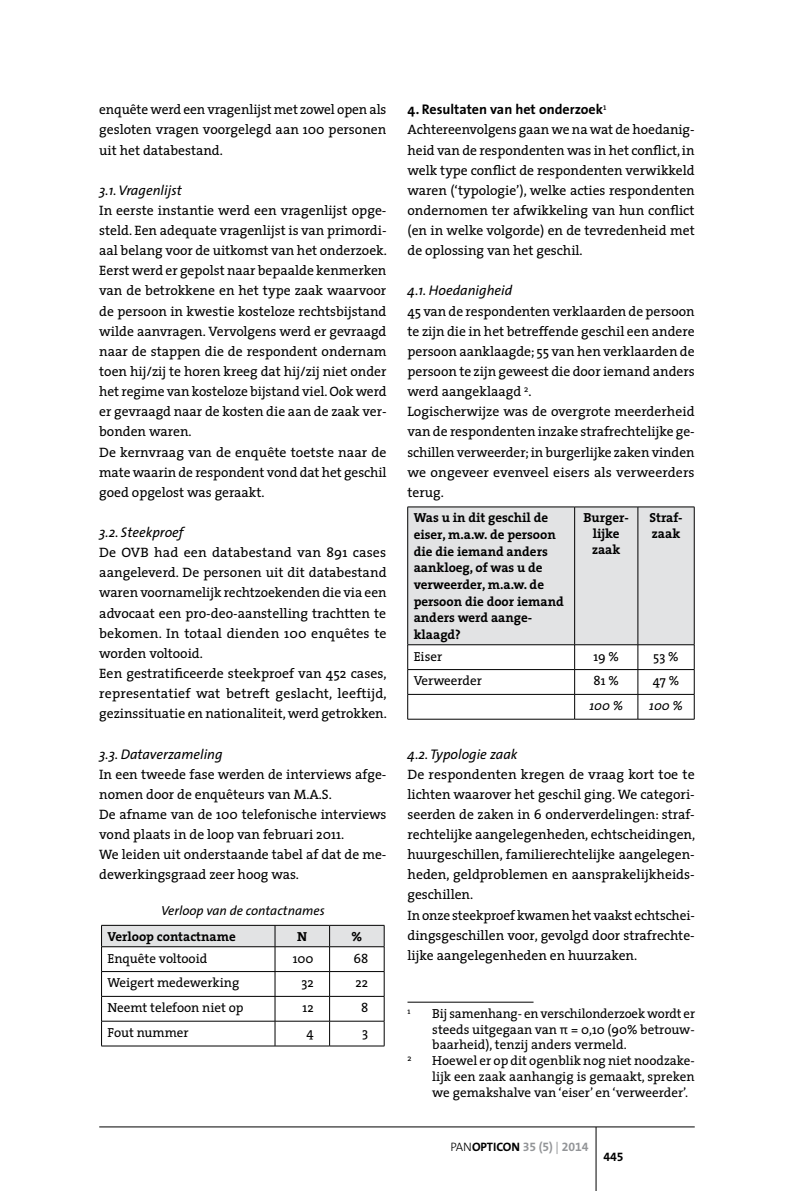
<style>
.page{position:relative;width:794px;height:1191px;background:#fff}
.page>*{position:absolute;margin:0;border:0;box-sizing:border-box;transform-origin:0 0}
.t1{font:italic 14px "The Sans";color:#000}
.t2{font:700 14px "The Sans";color:#000}
.t3{font:13.65px/20.1px "The Serif";color:#000}
.t4{font:13.12px/15.8px "The Serif";color:#000;text-align:justify}
.t5{font:700 13.12px/16.6px "The Serif";color:#000}
.t6{font:italic 13.12px "The Sans";color:#000}
.t7{font:italic 13.12px "The Serif";color:#000}
.t8{font:12.25px "The Sans Bold Expert";color:#939598}
.t9{font:12.25px "The Sans Bold Expert";color:#000}
.t10{font:8.58px "The Serif";color:#000}
.s1{font-family:"The Sans";font-weight:300;color:#000}
.s2{font-family:"The Sans";font-weight:700;color:#000}
.s3{font-family:"The Sans"}
</style>
<div class="page">
<hr style="left:99px;top:1126px;width:595px;height:1px;background:#000">
<hr style="left:595px;top:1127px;width:1px;height:64px;background:#000">
<hr style="left:101px;top:1045px;width:174px;height:1px;background:#000">
<hr style="left:275px;top:1045px;width:54px;height:1px;background:#000">
<svg style="left:101px;top:925px;width:284px;height:120px"></svg>
<hr style="left:329px;top:1045px;width:55px;height:1px;background:#000">
<div style="left:408px;top:507px;width:286px;height:137px;background:#e2e3e4"></div>
<hr style="left:574px;top:507px;width:1px;height:137px;background:#000">
<hr style="left:637px;top:507px;width:1px;height:137px;background:#000">
<hr style="left:407px;top:669px;width:167px;height:1px;background:#000">
<hr style="left:574px;top:669px;width:64px;height:1px;background:#000">
<hr style="left:638px;top:669px;width:56px;height:1px;background:#000">
<hr style="left:407px;top:694px;width:167px;height:1px;background:#000">
<svg style="left:407px;top:645px;width:1px;height:74px"></svg>
<hr style="left:574px;top:694px;width:64px;height:1px;background:#000">
<svg style="left:574px;top:645px;width:1px;height:74px"></svg>
<hr style="left:638px;top:694px;width:56px;height:1px;background:#000">
<svg style="left:637px;top:645px;width:1px;height:74px"></svg>
<svg style="left:694px;top:645px;width:1px;height:74px"></svg>
<hr style="left:407px;top:719px;width:167px;height:1px;background:#000">
<hr style="left:574px;top:719px;width:64px;height:1px;background:#000">
<hr style="left:638px;top:719px;width:56px;height:1px;background:#000">
<hr style="left:407px;top:506px;width:167px;height:1px;background:#000">
<hr style="left:407px;top:507px;width:1px;height:137px;background:#000">
<hr style="left:574px;top:506px;width:64px;height:1px;background:#000">
<hr style="left:638px;top:506px;width:56px;height:1px;background:#000">
<hr style="left:694px;top:507px;width:1px;height:137px;background:#000">
<hr style="left:407px;top:644px;width:167px;height:1px;background:#000">
<hr style="left:574px;top:644px;width:64px;height:1px;background:#000">
<hr style="left:638px;top:644px;width:56px;height:1px;background:#000">
<hr style="left:407px;top:1002px;width:126px;height:1px;background:#000">
<p class="t3" style="left:99px;top:100px;width:289px;text-align:justify">enquête werd een vragenlijst met zowel open als gesloten vragen voorgelegd aan 100 personen uit het databestand.</p>
<p class="t1" style="left:99px;top:178px;width:84px">3.1. Vragenlijst</p>
<p class="t3" style="left:99px;top:200px;width:289px">In eerste instantie werd een vragenlijst opge&shy;steld. Een adequate vragenlijst is van primordi&shy;aal belang voor de uitkomst van het onderzoek.<br>Eerst werd er gepolst naar bepaalde kenmerken van de betrokkene en het type zaak waarvoor de persoon in kwestie kosteloze rechtsbijstand wilde aanvragen. Vervolgens werd er gevraagd naar de stappen die de respondent ondernam toen hij/zij te horen kreeg dat hij/zij niet onder het regime van kosteloze bijstand viel. Ook werd er gevraagd naar de kosten die aan de zaak ver&shy;bonden waren.<br>De kernvraag van de enquête toetste naar de mate waarin de respondent vond dat het geschil goed opgelost was geraakt.</p>
<p class="t1" style="left:99px;top:520px;width:86px">3.2. Steekproef</p>
<p class="t3" style="left:99px;top:542px;width:289px">De OVB had een databestand van 891 cases aangeleverd. De personen uit dit databestand waren voornamelijk rechtzoekenden die via een advocaat een pro-deo-aanstelling trachtten te bekomen. In totaal dienden 100 enquêtes te worden voltooid.<br>Een gestratificeerde steekproef van 452 cases, representatief wat betreft geslacht, leeftijd, gezinssituatie en nationaliteit, werd getrokken.</p>
<p class="t1" style="left:99px;top:742px;width:125px">3.3. Dataverzameling</p>
<p class="t3" style="left:99px;top:764px;width:289px">In een tweede fase werden de interviews afge&shy;nomen door de enquêteurs van M.A.S.<br>De afname van de 100 telefonische interviews vond plaats in de loop van februari 2011.<br>We leiden uit onderstaande tabel af dat de me&shy;dewerkingsgraad zeer hoog was.</p>
<p class="t6" style="left:161px;top:900px;width:165px">Verloop van de contactnames</p>
<p class="t5" style="left:107px;top:927px;width:130px">Verloop contactname</p>
<p class="t5" style="left:297px;top:927px;width:11px">N</p>
<p class="t5" style="left:351px;top:927px;width:12px">%</p>
<p class="t4" style="left:107px;top:950px;width:101px">Enquête voltooid</p>
<p class="t4" style="left:293px;top:950px;width:22px">100</p>
<p class="t4" style="left:353px;top:950px;width:16px">68</p>
<p class="t4" style="left:107px;top:975px;width:133px">Weigert medewerking</p>
<p class="t4" style="left:301px;top:975px;width:14px">32</p>
<p class="t4" style="left:356px;top:975px;width:14px">22</p>
<p class="t4" style="left:107px;top:1000px;width:138px">Neemt telefoon niet op</p>
<p class="t4" style="left:302px;top:1000px;width:13px">12</p>
<p class="t4" style="left:361px;top:1000px;width:9px">8</p>
<p class="t4" style="left:107px;top:1024px;width:83px">Fout nummer</p>
<p class="t4" style="left:306px;top:1024px;width:9px">4</p>
<p class="t4" style="left:362px;top:1024px;width:8px">3</p>
<p class="t2" style="left:407px;top:98px;width:200px">4. Resultaten van het onderzoek<sup>1</sup></p>
<p class="t3" style="left:407px;top:120px;width:289px;text-align:justify">Achtereenvolgens gaan we na wat de hoedanig&shy;heid van de respondenten was in het conflict, in welk type conflict de respondenten verwikkeld waren (‘typologie’), welke acties respondenten ondernomen ter afwikkeling van hun conflict (en in welke volgorde) en de tevredenheid met de oplossing van het geschil.</p>
<p class="t1" style="left:407px;top:279px;width:106px">4.1. Hoedanigheid</p>
<p class="t3" style="left:407px;top:301px;width:289px">45 van de respondenten verklaarden de persoon te zijn die in het betreffende geschil een andere persoon aanklaagde; 55 van hen verklaarden de persoon te zijn geweest die door iemand anders werd aangeklaagd <sup>2</sup>.<br>Logischerwijze was de overgrote meerderheid van de respondenten inzake strafrechtelijke ge&shy;schillen verweerder; in burgerlijke zaken vinden we ongeveer evenveel eisers als verweerders terug.</p>
<p class="t5" style="left:414px;top:509px;width:152px">Was u in dit geschil de eiser, m.a.w. de persoon die die iemand anders aankloeg, of was u de verweerder, m.a.w. de persoon die door iemand anders werd aange&shy;klaagd?</p>
<p class="t5" style="left:583px;top:510px;width:47px;line-height:15.8px;text-align:center">Burger&shy;lijke zaak</p>
<p class="t5" style="left:649px;top:510px;width:35px;line-height:15.8px">Straf&shy;zaak</p>
<p class="t4" style="left:414px;top:648px;width:30px">Eiser</p>
<p class="t4" style="left:593px;top:648px;width:27px">19 %</p>
<p class="t4" style="left:653px;top:648px;width:27px">53 %</p>
<p class="t4" style="left:414px;top:673px;width:70px">Verweerder</p>
<p class="t4" style="left:593px;top:673px;width:27px">81 %</p>
<p class="t4" style="left:653px;top:673px;width:28px">47 %</p>
<p class="t7" style="left:589px;top:697px;width:35px">100 %</p>
<p class="t7" style="left:649px;top:697px;width:35px">100 %</p>
<p class="t1" style="left:407px;top:742px;width:112px">4.2. Typologie zaak</p>
<p class="t3" style="left:407px;top:764px;width:289px">De respondenten kregen de vraag kort toe te lichten waarover het geschil ging. We categori&shy;seerden de zaken in 6 onderverdelingen: straf&shy;rechtelijke aangelegenheden, echtscheidingen, huurgeschillen, familierechtelijke aangelegen&shy;heden, geldproblemen en aansprakelijkheids&shy;geschillen.<br>In onze steekproef kwamen het vaakst echtschei&shy;dingsgeschillen voor, gevolgd door strafrechte&shy;lijke aangelegenheden en huurzaken.</p>
<p class="t10" style="left:407px;top:1005px;width:5px">1</p>
<p class="t4" style="left:432px;top:1005px;width:264px">Bij samenhang- en verschilonderzoek wordt er steeds uitgegaan van α = 0,10 (90% betrouw&shy;baarheid), tenzij anders vermeld.</p>
<p class="t10" style="left:407px;top:1052px;width:6px">2</p>
<p class="t4" style="left:432px;top:1053px;width:264px">Hoewel er op dit ogenblik nog niet noodzake&shy;lijk een zaak aanhangig is gemaakt, spreken we gemakshalve van ‘eiser’ en ‘verweerder’.</p>
<p class="t8" style="left:450px;top:1136px;width:140px"><span class="s1">PAN</span><span class="s2">OPTICON</span> 35 (5) <span class="s3">|</span> 2014</p>
<p class="t9" style="left:603px;top:1146px;width:22px">445</p>
</div>
